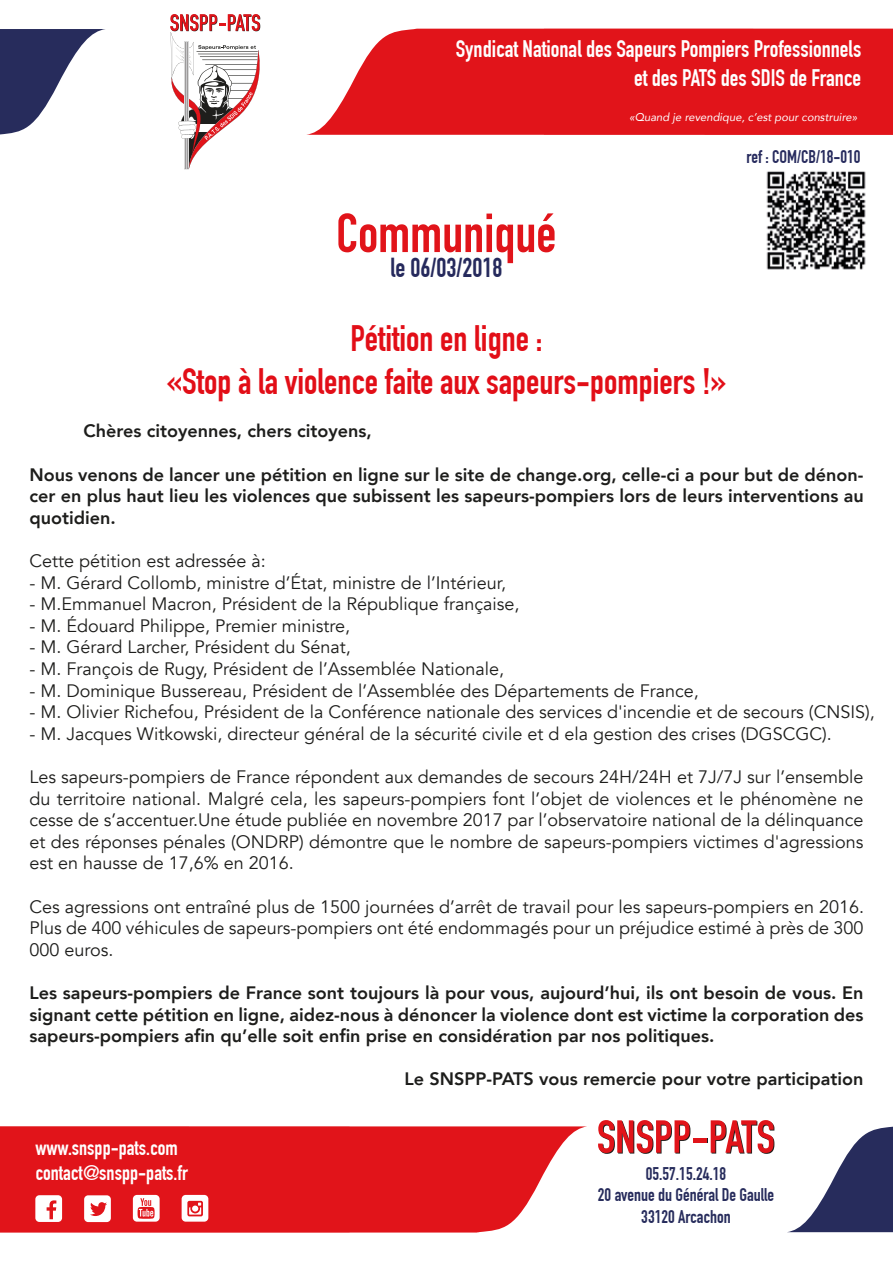
<style>
.page{position:relative;width:893px;height:1263px;background:#fff}
.page>*{position:absolute;margin:0;border:0;box-sizing:border-box;transform-origin:0 0}
.t1{font:700 36px/43.2px "DIN Condensed";color:#e20e17;text-align:center}
.t2{font:700 26.85px "DIN Condensed";color:#262a5d}
.t3{font:700 23.4px/28px "DIN Condensed";color:#fff;text-align:right}
.t4{font:700 20.85px/24.9px "DIN Condensed";color:#fff}
.t5{font:18px/21.6px "Avenir";color:#1d1d1b;text-align:justify}
.t6{font:800 18px/21.6px "Avenir";color:#1d1d1b;text-align:justify}
.t7{font:700 18px/21.6px "DIN Condensed";color:#272c5c;text-align:center}
.t8{font:700 18px "DIN Condensed";color:#262a5d}
.t9{font:italic 11.25px "Avenir";color:#fff}
</style>
<div class="page">
<img style="left:766px;top:171px;width:100px;height:99px">
<svg style="left:170px;top:14px;width:90px;height:155px"></svg>
<svg style="left:306px;top:29px;width:587px;height:106px;background:#e3272c"></svg>
<svg style="left:0;top:29px;width:105px;height:106px"></svg>
<hr style="left:694px;top:1139px;width:13px;height:4px;background:#e1141a">
<svg style="left:598px;top:1120px;width:92px;height:34px"></svg>
<hr style="left:693px;top:1138px;width:13px;height:4px;background:#e1141a">
<svg style="left:711px;top:1120px;width:63px;height:34px"></svg>
<svg style="left:0;top:1126px;width:587px;height:106px;background:#e3282d"></svg>
<svg style="left:788px;top:1127px;width:105px;height:105px"></svg>
<div style="left:35px;top:1195px;width:27px;height:27px;background:#fff;border-radius:4px"></div>
<div style="left:133px;top:1195px;width:27px;height:26px;background:#fff;border-radius:4px"></div>
<div style="left:84px;top:1195px;width:27px;height:27px;background:#fff;border-radius:4px"></div>
<div style="left:182px;top:1195px;width:26px;height:26px;background:#fff;border-radius:4px"></div>
<svg style="left:47px;top:1200px;width:9px;height:19px"></svg>
<svg style="left:138px;top:1198px;width:17px;height:21px"></svg>
<svg style="left:90px;top:1202px;width:17px;height:14px"></svg>
<svg style="left:187px;top:1201px;width:16px;height:15px"></svg>
<svg style="left:338px;top:213px;width:217px;height:50px"></svg>
<p class="t3" style="left:456px;top:35px;width:407px">Syndicat National des Sapeurs Pompiers Professionnels et des PATS des SDIS de France</p>
<p class="t9" style="left:629px;top:111px;width:230px">«Quand je revendique, c’est pour construire»</p>
<h2 class="t2" style="left:391px;top:251px;width:113px">le 06/03/2018</h2>
<p class="t8" style="left:746px;top:146px;width:116px">ref : COM/CB/18-010</p>
<h1 class="t1" style="left:167px;top:317px;width:561px">Pétition en ligne :<br>«Stop à la violence faite aux sapeurs-pompiers !»</h1>
<p class="t6" style="left:83px;top:420px;width:290px">Chères citoyennes, chers citoyens,</p>
<p class="t6" style="left:29px;top:463px;width:836px">Nous venons de lancer une pétition en ligne sur le site de change.org, celle-ci a pour but de dénon&shy;cer en plus haut lieu les violences que subissent les sapeurs-pompiers lors de leurs interventions au quotidien.</p>
<p class="t5" style="left:29px;top:550px;width:238px">Cette pétition est adressée à:</p>
<p class="t5" style="left:29px;top:572px;width:478px">- M. Gérard Collomb, ministre d’État, ministre de l’Intérieur,</p>
<p class="t5" style="left:29px;top:593px;width:492px">- M.Emmanuel Macron, Président de la République française,</p>
<p class="t5" style="left:29px;top:615px;width:322px">- M. Édouard Philippe, Premier ministre,</p>
<p class="t5" style="left:29px;top:637px;width:323px">- M. Gérard Larcher, Président du Sénat,</p>
<p class="t5" style="left:29px;top:658px;width:476px">- M. François de Rugy, Président de l’Assemblée Nationale,</p>
<p class="t5" style="left:29px;top:680px;width:671px">- M. Dominique Bussereau, Président de l’Assemblée des Départements de France,</p>
<p class="t5" style="left:29px;top:701px;width:847px">- M. Olivier Richefou, Président de la Conférence nationale des services d'incendie et de secours (CNSIS),</p>
<p class="t5" style="left:29px;top:723px;width:804px">- M. Jacques Witkowski, directeur général de la sécurité civile et d ela gestion des crises (DGSCGC).</p>
<p class="t5" style="left:29px;top:766px;width:836px">Les sapeurs-pompiers de France répondent aux demandes de secours 24H/24H et 7J/7J sur l’ensemble du territoire national. Malgré cela, les sapeurs-pompiers font l’objet de violences et le phénomène ne cesse de s’accentuer.Une étude publiée en novembre 2017 par l’observatoire national de la délinquance et des réponses pénales (ONDRP) démontre que le nombre de sapeurs-pompiers victimes d'agressions est en hausse de 17,6% en 2016.</p>
<p class="t5" style="left:29px;top:896px;width:836px">Ces agressions ont entraîné plus de 1500 journées d’arrêt de travail pour les sapeurs-pompiers en 2016.<br>Plus de 400 véhicules de sapeurs-pompiers ont été endommagés pour un préjudice estimé à près de 300<br>000 euros.</p>
<p class="t6" style="left:29px;top:982px;width:835px">Les sapeurs-pompiers de France sont toujours là pour vous, aujourd’hui, ils ont besoin de vous. En signant cette pétition en ligne, aidez-nous à dénoncer la violence dont est victime la corporation des sapeurs-pompiers afin qu’elle soit enfin prise en considération par nos politiques.</p>
<p class="t6" style="left:404px;top:1068px;width:461px">Le SNSPP-PATS vous remercie pour votre participation</p>
<p class="t4" style="left:35px;top:1135px;width:154px">www.snspp-pats.com contact@snspp-pats.fr</p>
<p class="t7" style="left:598px;top:1163px;width:178px">05.57.15.24.18<br>20 avenue du Général De Gaulle<br>33120 Arcachon</p>
</div>
